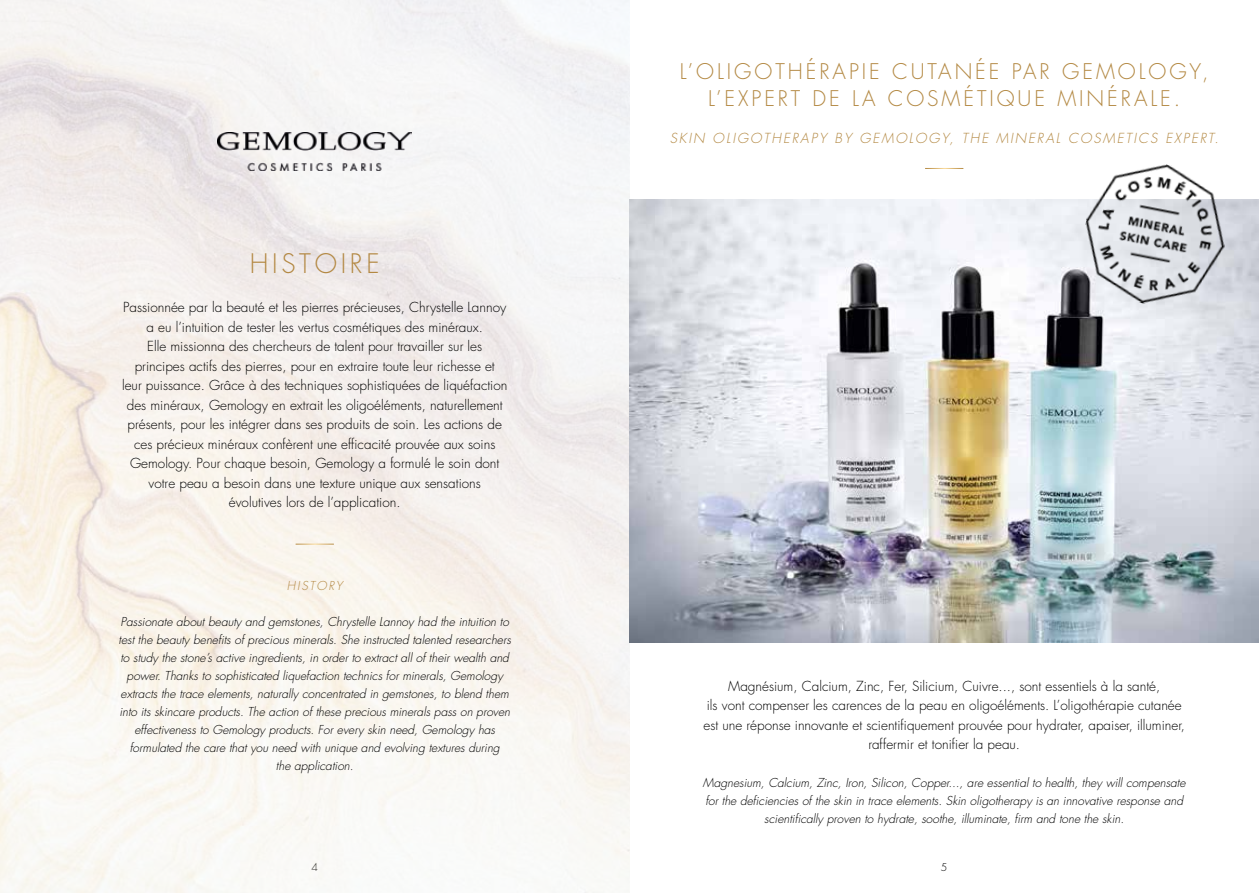
<style>
.page{position:relative;width:1259px;height:893px;background:#fff}
.page>*{position:absolute;margin:0;border:0;box-sizing:border-box;transform-origin:0 0}
.t1{font:300 26.25px "Futura";letter-spacing:.14em;color:#b38842}
.t2{font:300 21px/27px "Futura";letter-spacing:.14em;color:#b38842;text-align:center}
.t3{font:300 13.5px/19.5px "Futura";color:#000;text-align:center}
.t4{font:italic 300 13.5px "Futura";color:#b38842}
.t5{font:italic 300 12px/18px "Futura";color:#000;text-align:center}
.t6{font:italic 300 12px "Futura";color:#b38842}
.t7{font:300 10.5px "Futura";color:#000}
</style>
<div class="page">
<img style="left:0;top:0;width:629px;height:893px">
<img style="left:218px;top:133px;width:194px;height:37px">
<hr style="left:296px;top:544px;width:38px;height:1px;background:#fff">
<img style="left:629px;top:200px;width:630px;height:442px">
<img style="left:1072px;top:164px;width:165px;height:153px">
<h1 class="t1" style="left:250px;top:247px;width:131px">HISTOIRE</h1>
<p class="t3" style="left:122px;top:298px;width:387px">Passionnée par la beauté et les pierres précieuses, Chrystelle Lannoy a eu l’intuition de tester les vertus cosmétiques des minéraux.<br>Elle missionna des chercheurs de talent pour travailler sur les principes actifs des pierres, pour en extraire toute leur richesse et<br>leur puissance. Grâce à des techniques sophistiquées de liquéfaction des minéraux, Gemology en extrait les oligoéléments, naturellement présents, pour les intégrer dans ses produits de soin. Les actions de ces précieux minéraux confèrent une efficacité prouvée aux soins Gemology. Pour chaque besoin, Gemology a formulé le soin dont votre peau a besoin dans une texture unique aux sensations évolutives lors de l’application.</p>
<p class="t6" style="left:287px;top:578px;width:60px">HISTORY</p>
<p class="t5" style="left:119px;top:613px;width:396px">Passionate about beauty and gemstones, Chrystelle Lannoy had the intuition to test the beauty benefits of precious minerals. She instructed talented researchers to study the stone’s active ingredients, in order to extract all of their wealth and power. Thanks to sophisticated liquefaction technics for minerals, Gemology extracts the trace elements, naturally concentrated in gemstones, to blend them into its skincare products. The action of these precious minerals pass on proven effectiveness to Gemology products. For every skin need, Gemology has formulated the care that you need with unique and evolving textures during<br>the application.</p>
<h2 class="t2" style="left:680px;top:58px;width:530px">L’OLIGOTHÉRAPIE CUTANÉE PAR GEMOLOGY,<br>L’EXPERT DE LA COSMÉTIQUE MINÉRALE.</h2>
<p class="t4" style="left:670px;top:130px;width:553px">SKIN OLIGOTHERAPY BY GEMOLOGY, THE MINERAL COSMETICS EXPERT.</p>
<p class="t3" style="left:703px;top:676px;width:483px">Magnésium, Calcium, Zinc, Fer, Silicium, Cuivre..., sont essentiels à la santé,<br>ils vont compenser les carences de la peau en oligoéléments. L’oligothérapie cutanée est une réponse innovante et scientifiquement prouvée pour hydrater, apaiser, illuminer, raffermir et tonifier la peau.</p>
<p class="t5" style="left:703px;top:773px;width:487px">Magnesium, Calcium, Zinc, Iron, Silicon, Copper..., are essential to health, they will compensate for the deficiencies of the skin in trace elements. Skin oligotherapy is an innovative response and scientifically proven to hydrate, soothe, illuminate, firm and tone the skin.</p>
<p class="t7" style="left:311px;top:861px;width:8px">4</p>
<p class="t7" style="left:941px;top:861px;width:8px">5</p>
</div>
